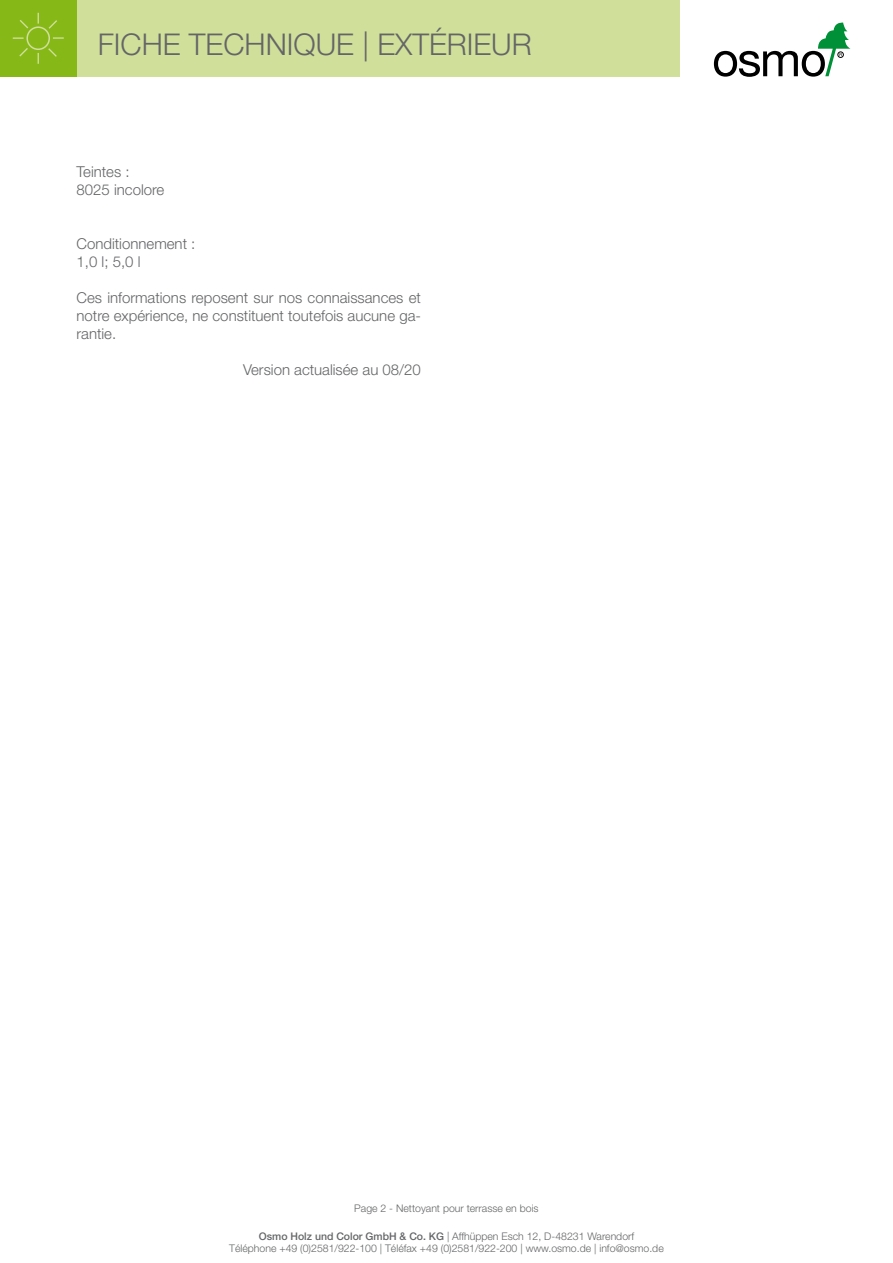
<style>
.page{position:relative;width:893px;height:1263px;background:#fff}
.page>*{position:absolute;margin:0;border:0;box-sizing:border-box;transform-origin:0 0}
.t1{font:300 30px "Helvetica Neue";color:#646567}
.t2{font:300 15px/18px "Helvetica Neue";color:#646567}
.t3{font:300 10.5px/12.6px "Helvetica Neue";color:#646567;text-align:center}
.s1{font-weight:500}
</style>
<div class="page">
<div style="left:77px;top:0;width:603px;height:77px;background:#d0df99"></div>
<svg style="left:714px;top:23px;width:136px;height:54px"></svg>
<div style="left:0;top:0;width:77px;height:77px;background:#86b918"></div>
<svg style="left:12px;top:12px;width:52px;height:52px"></svg>
<h1 class="t1" style="left:98px;top:26px;width:436px">FICHE TECHNIQUE | EXTÉRIEUR</h1>
<h2 class="t2" style="left:77px;top:162px;width:89px">Teintes :<br>8025 incolore</h2>
<h2 class="t2" style="left:77px;top:234px;width:120px">Conditionnement :<br>1,0 l; 5,0 l</h2>
<h2 class="t2" style="left:77px;top:288px;width:346px;text-align:justify">Ces informations reposent sur nos connaissances et notre expérience, ne constituent toutefois aucune ga&shy;rantie.</h2>
<h2 class="t2" style="left:243px;top:360px;width:179px">Version actualisée au 08/20</h2>
<p class="t3" style="left:354px;top:1202px;width:186px">Page 2 - Nettoyant pour terrasse en bois</p>
<p class="t3" style="left:229px;top:1229px;width:436px"><span class="s1">Osmo Holz und Color GmbH &amp; Co. KG</span> | Affhüppen Esch 12, D-48231 Warendorf<br>Téléphone +49 (0)2581/922-100 | Téléfax +49 (0)2581/922-200 | www.osmo.de | info@osmo.de</p>
</div>
